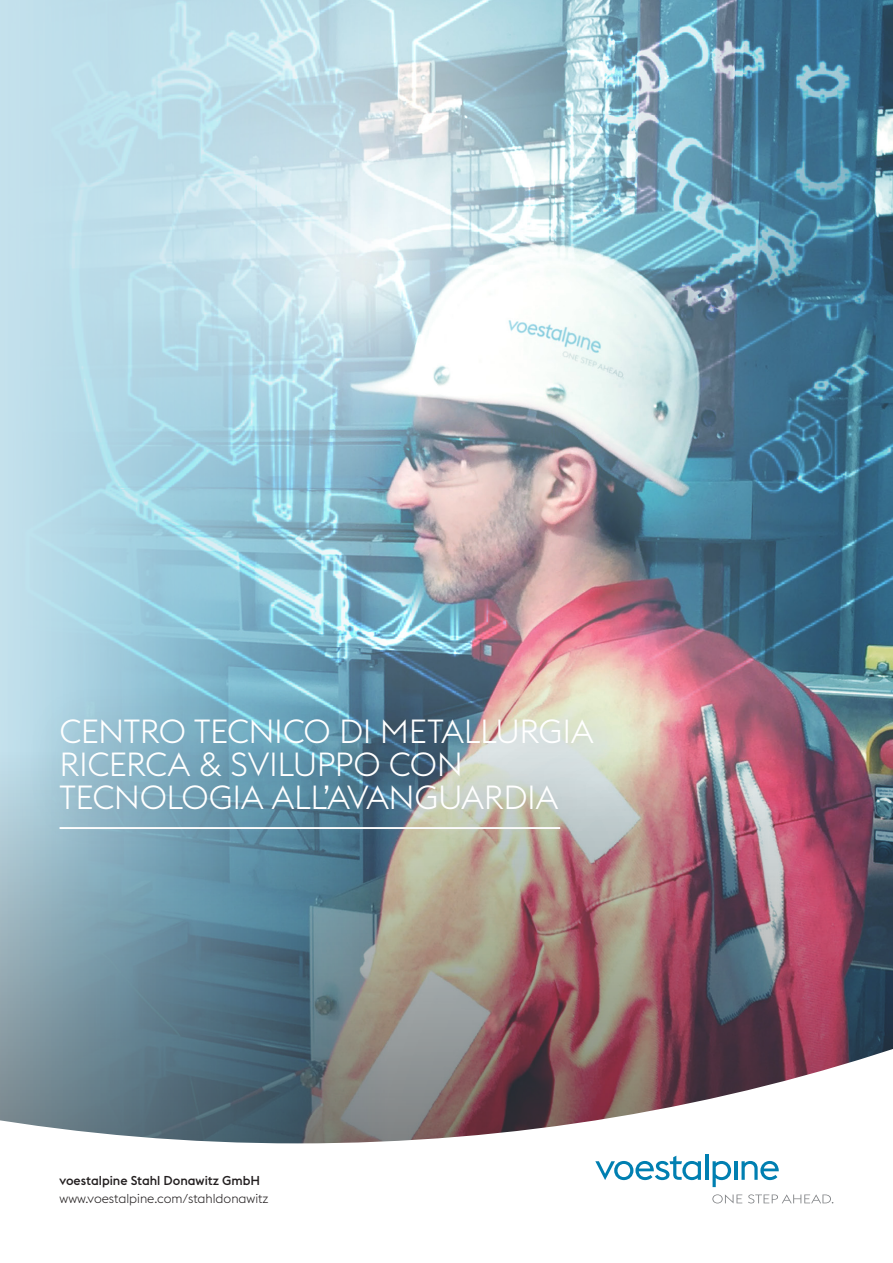
<style>
.page{position:relative;width:893px;height:1263px;background:#fff}
.page>*{position:absolute;margin:0;border:0;box-sizing:border-box;transform-origin:0 0}
.t1{font:300 33px/33px "voestalpine";letter-spacing:-.015em;color:#fff}
.t2{font:300 12.75px "voestalpine";color:#231f20}
.t3{font:500 12.75px "voestalpine";color:#231f20}
</style>
<div class="page">
<img style="left:0;top:0;width:893px;height:1042px">
<img style="left:1px;top:750px;width:892px;height:292px">
<svg style="left:0;top:1042px;width:893px;height:162px"></svg>
<svg style="left:595px;top:1156px;width:106px;height:24px"></svg>
<hr style="left:705px;top:1154px;width:3px;height:26px;background:#007fb1">
<svg style="left:713px;top:1161px;width:18px;height:26px"></svg>
<hr style="left:734px;top:1161px;width:3px;height:19px;background:#007fb1">
<svg style="left:741px;top:1161px;width:38px;height:19px"></svg>
<svg style="left:712px;top:1194px;width:30px;height:9px"></svg>
<svg style="left:748px;top:1194px;width:85px;height:9px"></svg>
<div style="left:23px;top:680px;width:610px;height:173px;background:#231f20;opacity:.39"></div>
<p class="t1" style="left:60px;top:714px;width:535px">CENTRO TECNICO DI METALLURGIA<br>RICERCA &amp; SVILUPPO CON<br>TECNOLOGIA ALL’AVANGUARDIA</p>
<p class="t3" style="left:60px;top:1173px;width:202px">voestalpine Stahl Donawitz GmbH</p>
<p class="t2" style="left:60px;top:1191px;width:211px">www.voestalpine.com/stahldonawitz</p>
</div>
